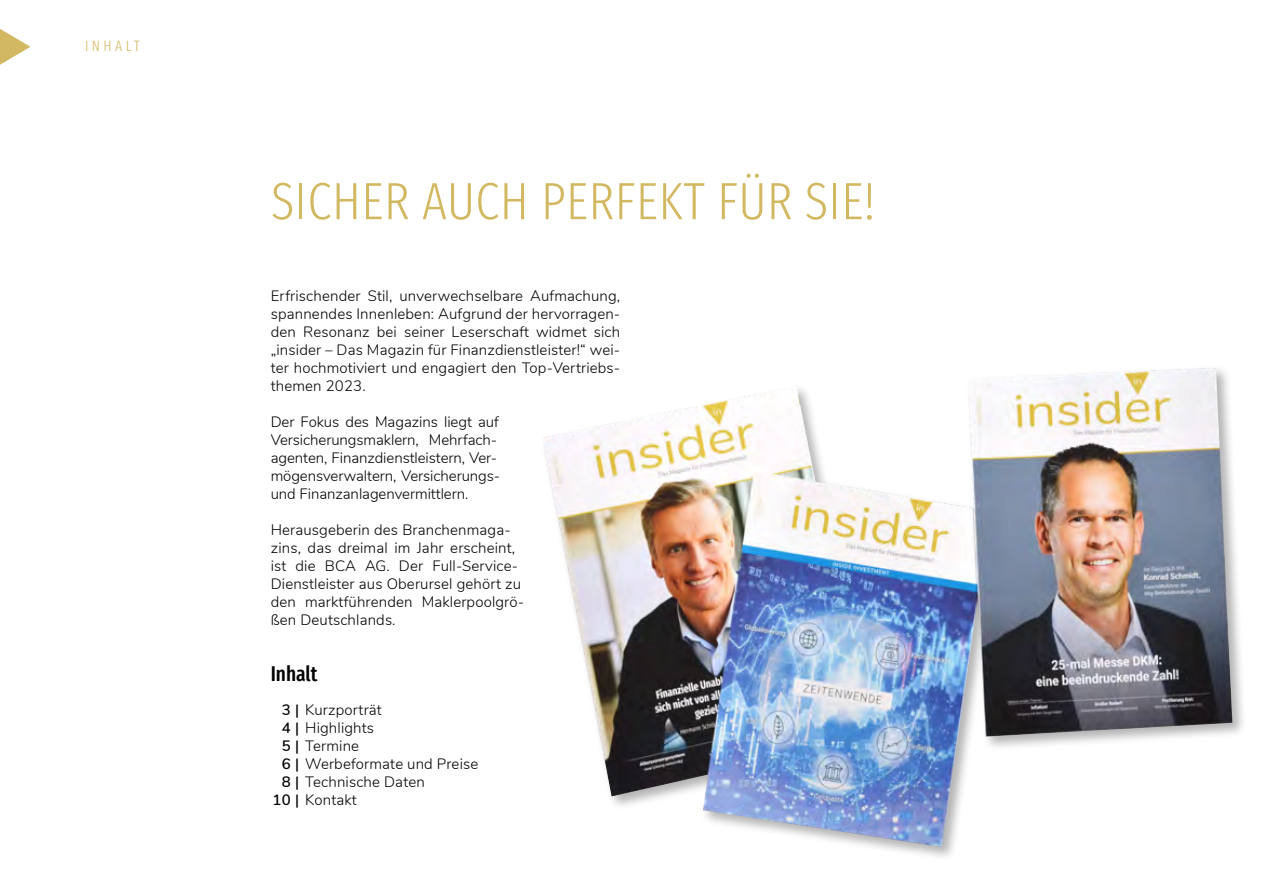
<style>
.page{position:relative;width:1263px;height:893px;background:#fff}
.page>*{position:absolute;margin:0;border:0;box-sizing:border-box;transform-origin:0 0}
.t1{font:300 extra-condensed 52.5px "Fira Sans";letter-spacing:.01em;color:#d2b861}
.t2{font:500 extra-condensed 21px "Fira Sans";color:#000}
.t3{font:300 15px/18px "Nunito";letter-spacing:.01em;color:#000}
.t4{font:300 extra-condensed 15px "Fira Sans";letter-spacing:.225em;color:#d2b861}
.s1{font-weight:600}
</style>
<div class="page">
<svg style="left:0;top:29px;width:30px;height:36px"></svg>
<div style="left:540px;top:365px;width:707px;height:496px;background:#000;opacity:.3"></div>
<img style="left:542px;top:368px;width:690px;height:479px">
<p class="t4" style="left:85px;top:36px;width:56px">INHALT</p>
<h1 class="t1" style="left:271px;top:164px;width:606px">SICHER AUCH PERFEKT FÜR SIE!</h1>
<p class="t3" style="left:271px;top:286px;width:351px;text-align:justify">Erfrischender Stil, unverwechselbare Aufmachung, spannendes Innenleben: Aufgrund der hervorragen&shy;den Resonanz bei seiner Leserschaft widmet sich „insider – Das Magazin für Finanzdienstleister!“ wei&shy;ter hochmotiviert und engagiert den Top-Vertriebs&shy;themen 2023.</p>
<p class="t3" style="left:271px;top:412px;width:231px">Der Fokus des Magazins liegt auf Versicherungsmaklern, Mehrfach&shy;agenten, Finanzdienstleistern, Ver&shy;mögensverwaltern, Versicherungs&shy;und Finanzanlagenvermittlern.</p>
<p class="t3" style="left:271px;top:520px;width:255px">Herausgeberin des Branchenmaga&shy;zins, das dreimal im Jahr erscheint, ist die BCA AG. Der Full-Service-Dienstleister aus Oberursel gehört zu den marktführenden Maklerpoolgrö&shy;ßen Deutschlands.</p>
<h2 class="t2" style="left:271px;top:656px;width:48px">Inhalt</h2>
<p class="t3" style="left:282px;top:700px;width:101px"><span class="s1">3 |</span> Kurzporträt</p>
<p class="t3" style="left:282px;top:718px;width:94px"><span class="s1">4 |</span> Highlights</p>
<p class="t3" style="left:282px;top:736px;width:79px"><span class="s1">5 |</span> Termine</p>
<p class="t3" style="left:282px;top:754px;width:198px"><span class="s1">6 |</span> Werbeformate und Preise</p>
<p class="t3" style="left:282px;top:772px;width:145px"><span class="s1">8 |</span> Technische Daten</p>
<p class="t3" style="left:273px;top:790px;width:86px"><span class="s1">10 |</span> Kontakt</p>
</div>
